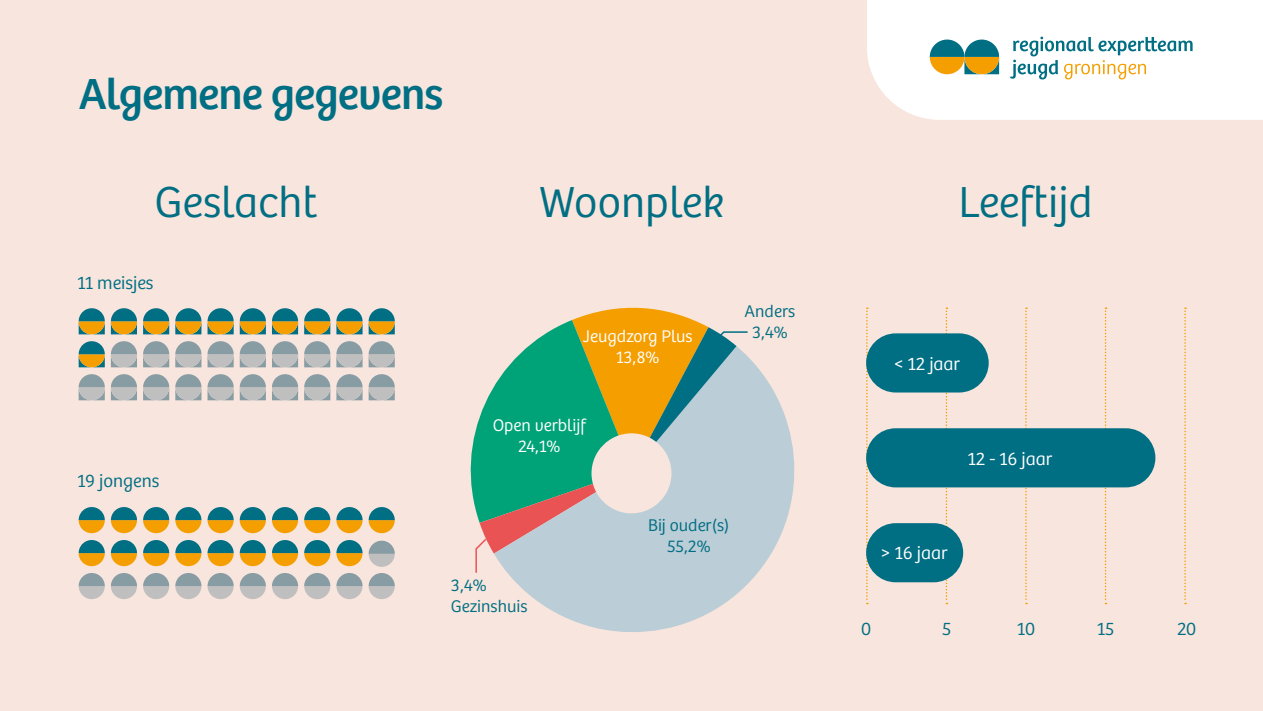
<style>
.page{position:relative;width:1263px;height:711px;background:#fff}
.page>*{position:absolute;margin:0;border:0;box-sizing:border-box;transform-origin:0 0}
.t1{font:300 45px "Bree";color:#006e83}
.t2{font:45px "Bree";letter-spacing:-.02em;color:#006e83}
.t3{font:300 18.75px "Bree";color:#006e83}
.t4{font:300 18.75px "Bree";color:#fff}
.t5{font:300 17.55px/21px "Bree";color:#006e83;text-align:center}
.t6{font:300 17.55px/21px "Bree";color:#fff;text-align:center}
</style>
<div class="page">
<div style="left:0;top:0;width:1263px;height:710px;background:#f8e5dd"></div>
<svg style="left:470px;top:434px;width:5px;height:73px"></svg>
<svg style="left:508px;top:358px;width:287px;height:274px;fill:#bbcdd6"></svg>
<svg style="left:79px;top:507px;width:26px;height:26px"></svg>
<svg style="left:111px;top:507px;width:26px;height:26px"></svg>
<svg style="left:143px;top:507px;width:26px;height:26px"></svg>
<svg style="left:175px;top:507px;width:26px;height:26px"></svg>
<svg style="left:208px;top:507px;width:26px;height:26px"></svg>
<svg style="left:240px;top:507px;width:26px;height:26px"></svg>
<svg style="left:272px;top:507px;width:26px;height:26px"></svg>
<svg style="left:304px;top:507px;width:26px;height:26px"></svg>
<svg style="left:336px;top:507px;width:27px;height:26px"></svg>
<svg style="left:369px;top:507px;width:26px;height:26px"></svg>
<svg style="left:79px;top:540px;width:26px;height:25px"></svg>
<svg style="left:111px;top:540px;width:26px;height:25px"></svg>
<svg style="left:143px;top:540px;width:26px;height:25px"></svg>
<svg style="left:175px;top:540px;width:26px;height:25px"></svg>
<svg style="left:208px;top:540px;width:26px;height:25px"></svg>
<svg style="left:240px;top:540px;width:26px;height:25px"></svg>
<svg style="left:272px;top:540px;width:26px;height:25px"></svg>
<svg style="left:304px;top:540px;width:26px;height:25px"></svg>
<svg style="left:336px;top:540px;width:27px;height:25px"></svg>
<svg style="left:143px;top:573px;width:26px;height:25px"></svg>
<svg style="left:175px;top:573px;width:26px;height:25px"></svg>
<svg style="left:79px;top:573px;width:26px;height:25px"></svg>
<svg style="left:111px;top:573px;width:26px;height:25px"></svg>
<svg style="left:208px;top:573px;width:26px;height:25px"></svg>
<svg style="left:240px;top:573px;width:26px;height:25px"></svg>
<svg style="left:272px;top:573px;width:26px;height:25px"></svg>
<svg style="left:304px;top:573px;width:26px;height:25px"></svg>
<svg style="left:336px;top:573px;width:27px;height:25px"></svg>
<svg style="left:369px;top:573px;width:26px;height:25px"></svg>
<svg style="left:369px;top:540px;width:26px;height:26px"></svg>
<svg style="left:79px;top:308px;width:26px;height:26px"></svg>
<svg style="left:79px;top:341px;width:26px;height:26px"></svg>
<svg style="left:111px;top:308px;width:26px;height:26px"></svg>
<svg style="left:143px;top:308px;width:26px;height:26px"></svg>
<svg style="left:175px;top:308px;width:26px;height:26px"></svg>
<svg style="left:208px;top:308px;width:26px;height:26px"></svg>
<svg style="left:240px;top:308px;width:26px;height:26px"></svg>
<svg style="left:272px;top:308px;width:26px;height:26px"></svg>
<svg style="left:304px;top:308px;width:26px;height:26px"></svg>
<svg style="left:336px;top:308px;width:27px;height:26px"></svg>
<svg style="left:369px;top:308px;width:26px;height:26px"></svg>
<svg style="left:79px;top:374px;width:26px;height:26px"></svg>
<svg style="left:272px;top:374px;width:26px;height:26px"></svg>
<svg style="left:143px;top:374px;width:26px;height:26px"></svg>
<svg style="left:336px;top:374px;width:27px;height:26px"></svg>
<svg style="left:208px;top:374px;width:26px;height:26px"></svg>
<svg style="left:111px;top:374px;width:26px;height:26px"></svg>
<svg style="left:304px;top:374px;width:26px;height:26px"></svg>
<svg style="left:175px;top:374px;width:26px;height:26px"></svg>
<svg style="left:369px;top:374px;width:26px;height:26px"></svg>
<svg style="left:240px;top:374px;width:26px;height:26px"></svg>
<svg style="left:143px;top:341px;width:26px;height:26px"></svg>
<svg style="left:208px;top:341px;width:26px;height:26px"></svg>
<svg style="left:111px;top:341px;width:26px;height:26px"></svg>
<svg style="left:175px;top:341px;width:26px;height:26px"></svg>
<svg style="left:240px;top:341px;width:26px;height:26px"></svg>
<svg style="left:304px;top:341px;width:26px;height:26px"></svg>
<svg style="left:369px;top:341px;width:26px;height:26px"></svg>
<svg style="left:272px;top:341px;width:26px;height:26px"></svg>
<svg style="left:336px;top:341px;width:27px;height:26px"></svg>
<svg style="left:866px;top:307px;width:2px;height:296px"></svg>
<svg style="left:946px;top:307px;width:1px;height:296px"></svg>
<svg style="left:1025px;top:307px;width:2px;height:296px"></svg>
<svg style="left:1105px;top:307px;width:1px;height:296px"></svg>
<svg style="left:1184px;top:307px;width:2px;height:296px"></svg>
<div style="left:866px;top:333px;width:123px;height:59px;background:#006e83;border-radius:30px"></div>
<div style="left:866px;top:522px;width:97px;height:60px;background:#006e83;border-radius:30px"></div>
<div style="left:866px;top:428px;width:289px;height:59px;background:#006e83;border-radius:30px"></div>
<div style="left:867px;top:0;width:396px;height:120px;background:#fff"></div>
<svg style="left:930px;top:40px;width:69px;height:34px;background:#889761"></svg>
<svg style="left:1010px;top:37px;width:182px;height:42px;background:#d3e2de"></svg>
<svg style="left:475px;top:307px;width:274px;height:266px"></svg>
<h1 class="t2" style="left:79px;top:60px;width:366px">Algemene gegevens</h1>
<h1 class="t1" style="left:155px;top:176px;width:164px">Geslacht</h1>
<h1 class="t1" style="left:539px;top:176px;width:186px">Woonplek</h1>
<h1 class="t1" style="left:958px;top:176px;width:136px">Leeftijd</h1>
<p class="t3" style="left:77px;top:272px;width:78px">11 meisjes</p>
<p class="t3" style="left:77px;top:469px;width:84px">19 jongens</p>
<p class="t6" style="left:583px;top:325px;width:111px">Jeugdzorg Plus<br>13,8%</p>
<p class="t6" style="left:493px;top:415px;width:95px">Open verblijf<br>24,1%</p>
<p class="t5" style="left:745px;top:300px;width:52px">Anders<br>3,4%</p>
<p class="t5" style="left:451px;top:574px;width:78px;text-align:left">3,4%<br>Gezinshuis</p>
<p class="t5" style="left:648px;top:514px;width:83px">Bij ouder(s)<br>55,2%</p>
<p class="t4" style="left:894px;top:352px;width:68px">&lt; 12 jaar</p>
<p class="t4" style="left:968px;top:447px;width:86px">12 - 16 jaar</p>
<p class="t4" style="left:881px;top:542px;width:68px">&gt; 16 jaar</p>
<p class="t3" style="left:861px;top:617px;width:12px">0</p>
<p class="t3" style="left:942px;top:617px;width:11px">5</p>
<p class="t3" style="left:1017px;top:617px;width:19px">10</p>
<p class="t3" style="left:1097px;top:617px;width:19px">15</p>
<p class="t3" style="left:1177px;top:617px;width:21px">20</p>
</div>
